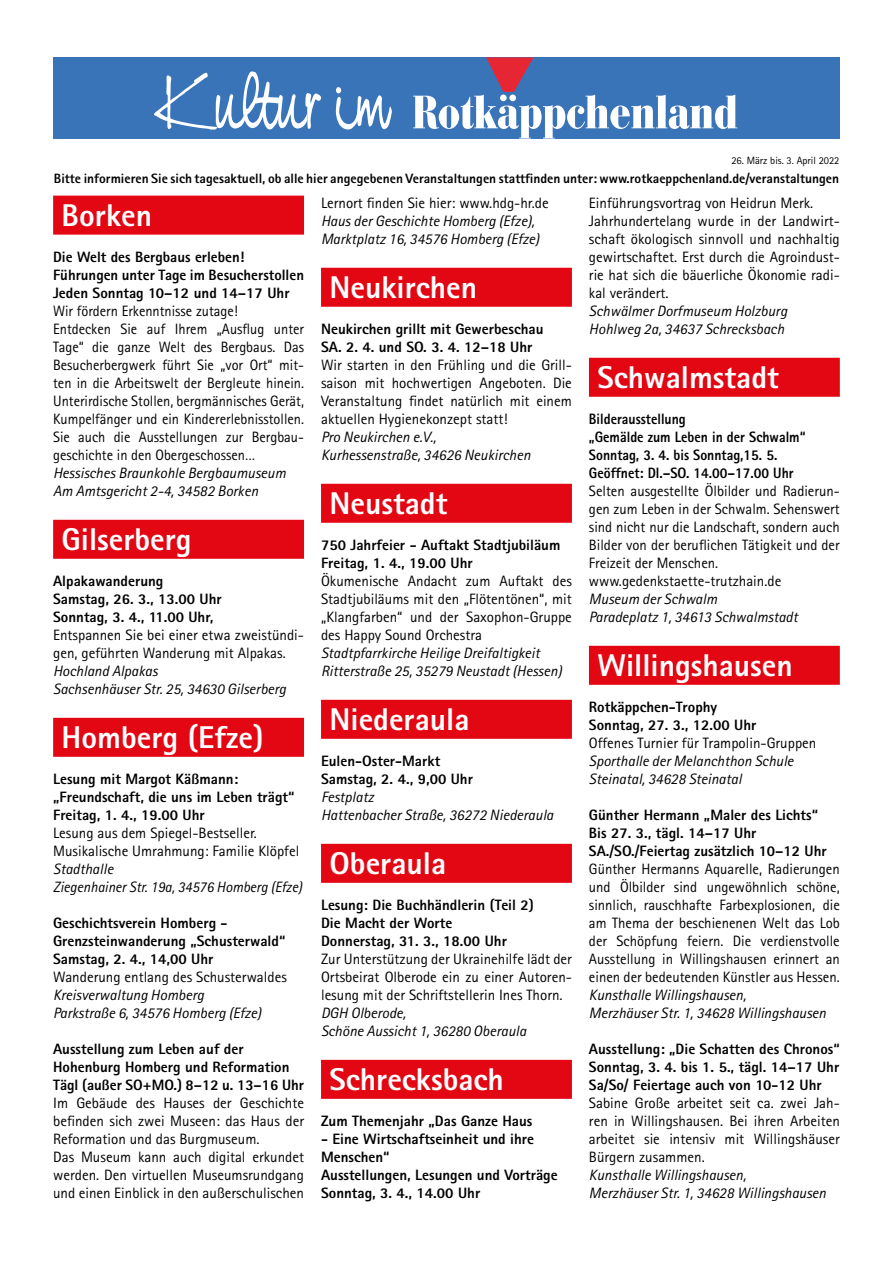
<style>
.page{position:relative;width:893px;height:1263px;background:#fff}
.page>*{position:absolute;margin:0;border:0;box-sizing:border-box;transform-origin:0 0}
.t1{font:77.4px "Nevison Cas D";color:#fff}
.t2{font:800 31.5px "Rotis Sans Serif";color:#fff}
.t3{font:15px/18px "Rotis Sans Serif";color:#000}
.t4{font:800 15px/18px "Rotis Sans Serif";color:#000}
.t5{font:italic 15px/18px "Rotis Sans Serif";color:#000}
.t6{font:15px/18px "Rotis Sans Serif";color:#000;scale:.96 1}
.t7{font:800 15px/18px "Rotis Sans Serif";color:#000;scale:.92 1}
.t8{font:800 13.5px "Rotis Sans Serif";color:#000}
.t9{font:10.5px "Rotis Sans Serif";color:#000}
</style>
<div class="page">
<div style="left:53px;top:57px;width:787px;height:82px;background:#3974b9"></div>
<svg style="left:413px;top:57px;width:324px;height:82px"></svg>
<div style="left:53px;top:196px;width:251px;height:39px;background:#e30613"></div>
<div style="left:53px;top:520px;width:251px;height:39px;background:#e30613"></div>
<div style="left:53px;top:718px;width:251px;height:39px;background:#e30613"></div>
<div style="left:321px;top:268px;width:251px;height:39px;background:#e30613"></div>
<div style="left:321px;top:484px;width:251px;height:39px;background:#e30613"></div>
<div style="left:321px;top:700px;width:251px;height:39px;background:#e30613"></div>
<div style="left:321px;top:844px;width:251px;height:39px;background:#e30613"></div>
<div style="left:321px;top:1060px;width:251px;height:39px;background:#e30613"></div>
<div style="left:589px;top:358px;width:251px;height:39px;background:#e30613"></div>
<div style="left:589px;top:646px;width:251px;height:39px;background:#e30613"></div>
<h1 class="t1" style="left:156px;top:55px;width:233px">Kultur im</h1>
<p class="t9" style="left:731px;top:155px;width:110px">26. März bis. 3. April 2022</p>
<p class="t8" style="left:54px;top:170px;width:787px">Bitte informieren Sie sich tagesaktuell, ob alle hier angegebenen Veranstaltungen stattfinden unter: www.rotkaeppchenland.de/veranstaltungen</p>
<h2 class="t2" style="left:62px;top:195px;width:92px">Borken</h2>
<p class="t4" style="left:53px;top:248px;width:252px">Die Welt des Bergbaus erleben!<br>Führungen unter Tage im Besucherstollen<br>Jeden Sonntag 10–12 und 14–17 Uhr</p>
<p class="t6" style="left:53px;top:302px;width:263px">Wir fördern Erkenntnisse zutage!<br>Entdecken Sie auf Ihrem „Ausflug unter Tage“ die ganze Welt des Bergbaus. Das Besucherbergwerk führt Sie „vor Ort“ mit&shy;ten in die Arbeitswelt der Bergleute hinein.<br>Unterirdische Stollen, bergmännisches Gerät, Kumpelfänger und ein Kindererlebnisstollen.<br>Sie auch die Ausstellungen zur Bergbau&shy;geschichte in den Obergeschossen…</p>
<p class="t5" style="left:53px;top:464px;width:234px">Hessisches Braunkohle Bergbaumuseum<br>Am Amtsgericht 2-4, 34582 Borken</p>
<h2 class="t2" style="left:62px;top:519px;width:132px">Gilserberg</h2>
<p class="t4" style="left:53px;top:572px;width:170px">Alpakawanderung<br>Samstag, 26. 3., 13.00 Uhr<br>Sonntag, 3. 4., 11.00 Uhr,</p>
<p class="t3" style="left:53px;top:626px;width:252px">Entspannen Sie bei einer etwa zweistündi&shy;gen, geführten Wanderung mit Alpakas.</p>
<p class="t5" style="left:53px;top:662px;width:235px">Hochland Alpakas<br>Sachsenhäuser Str. 25, 34630 Gilserberg</p>
<h2 class="t2" style="left:62px;top:717px;width:203px">Homberg (Efze)</h2>
<p class="t4" style="left:53px;top:770px;width:243px">Lesung mit Margot Käßmann: „Freundschaft, die uns im Leben trägt“<br>Freitag, 1. 4., 19.00 Uhr</p>
<p class="t3" style="left:53px;top:824px;width:248px">Lesung aus dem Spiegel-Bestseller.<br>Musikalische Umrahmung: Familie Klöpfel</p>
<p class="t5" style="left:53px;top:860px;width:251px">Stadthalle<br>Ziegenhainer Str. 19a, 34576 Homberg (Efze)</p>
<p class="t4" style="left:53px;top:914px;width:234px">Geschichtsverein Homberg -<br>Grenzsteinwanderung „Schusterwald“<br>Samstag, 2. 4., 14,00 Uhr</p>
<p class="t3" style="left:53px;top:968px;width:235px">Wanderung entlang des Schusterwaldes</p>
<p class="t5" style="left:53px;top:986px;width:210px">Kreisverwaltung Homberg<br>Parkstraße 6, 34576 Homberg (Efze)</p>
<p class="t4" style="left:53px;top:1040px;width:252px">Ausstellung zum Leben auf der<br>Hohenburg Homberg und Reformation<br>Tägl (außer SO+MO.) 8–12 u. 13–16 Uhr</p>
<p class="t3" style="left:53px;top:1094px;width:252px">Im Gebäude des Hauses der Geschichte befinden sich zwei Museen: das Haus der Reformation und das Burgmuseum.<br>Das Museum kann auch digital erkundet werden. Den virtuellen Museumsrundgang und einen Einblick in den außerschulischen</p>
<p class="t3" style="left:321px;top:194px;width:229px">Lernort finden Sie hier: www.hdg-hr.de</p>
<p class="t5" style="left:321px;top:212px;width:220px">Haus der Geschichte Homberg (Efze),<br>Marktplatz 16, 34576 Homberg (Efze)</p>
<h2 class="t2" style="left:330px;top:267px;width:149px">Neukirchen</h2>
<p class="t4" style="left:321px;top:320px;width:224px">Neukirchen grillt mit Gewerbeschau<br>SA. 2. 4. und SO. 3. 4. 12–18 Uhr</p>
<p class="t3" style="left:321px;top:356px;width:252px;text-align:justify">Wir starten in den Frühling und die Grill&shy;saison mit hochwertigen Angeboten. Die Veranstaltung findet natürlich mit einem aktuellen Hygienekonzept statt!</p>
<p class="t5" style="left:321px;top:428px;width:211px">Pro Neukirchen e.V.,<br>Kurhessenstraße, 34626 Neukirchen</p>
<h2 class="t2" style="left:330px;top:483px;width:119px">Neustadt</h2>
<p class="t4" style="left:321px;top:536px;width:241px">750 Jahrfeier - Auftakt Stadtjubiläum<br>Freitag, 1. 4., 19.00 Uhr</p>
<p class="t3" style="left:321px;top:572px;width:252px;text-align:justify">Ökumenische Andacht zum Auftakt des Stadtjubiläums mit den „Flötentönen“, mit „Klangfarben“ und der Saxophon-Gruppe des Happy Sound Orchestra</p>
<p class="t5" style="left:321px;top:644px;width:242px">Stadtpfarrkirche Heilige Dreifaltigkeit<br>Ritterstraße 25, 35279 Neustadt (Hessen)</p>
<h2 class="t2" style="left:330px;top:699px;width:141px">Niederaula</h2>
<p class="t4" style="left:321px;top:752px;width:153px">Eulen-Oster-Markt<br>Samstag, 2. 4., 9,00 Uhr</p>
<p class="t5" style="left:321px;top:788px;width:234px">Festplatz<br>Hattenbacher Straße, 36272 Niederaula</p>
<h2 class="t2" style="left:330px;top:843px;width:118px">Oberaula</h2>
<p class="t4" style="left:321px;top:896px;width:214px">Lesung: Die Buchhändlerin (Teil 2)<br>Die Macht der Worte<br>Donnerstag, 31. 3., 18.00 Uhr</p>
<p class="t3" style="left:321px;top:950px;width:252px;text-align:justify">Zur Unterstützung der Ukrainehilfe lädt der Ortsbeirat Olberode ein zu einer Autoren&shy;lesung mit der Schriftstellerin Ines Thorn.</p>
<p class="t5" style="left:321px;top:1004px;width:207px">DGH Olberode,<br>Schöne Aussicht 1, 36280 Oberaula</p>
<h2 class="t2" style="left:330px;top:1059px;width:176px">Schrecksbach</h2>
<p class="t4" style="left:321px;top:1112px;width:213px">Zum Themenjahr „Das Ganze Haus</p>
<p class="t4" style="left:321px;top:1130px;width:238px">- Eine Wirtschaftseinheit und ihre<br>Menschen“<br>Ausstellungen, Lesungen und Vorträge<br>Sonntag, 3. 4., 14.00 Uhr</p>
<p class="t3" style="left:589px;top:194px;width:252px">Einführungsvortrag von Heidrun Merk.<br>Jahrhundertelang wurde in der Landwirt&shy;schaft ökologisch sinnvoll und nachhaltig gewirtschaftet. Erst durch die Agroindust&shy;rie hat sich die bäuerliche Ökonomie radi&shy;kal verändert.</p>
<p class="t5" style="left:589px;top:302px;width:200px">Schwälmer Dorfmuseum Holzburg<br>Hohlweg 2a, 34637 Schrecksbach</p>
<h2 class="t2" style="left:597px;top:357px;width:183px">Schwalmstadt</h2>
<p class="t7" style="left:589px;top:410px;width:237px">Bilderausstellung<br>„Gemälde zum Leben in der Schwalm“<br>Sonntag, 3. 4. bis Sonntag,15. 5.<br>Geöffnet: DI.–SO. 14.00–17.00 Uhr</p>
<p class="t3" style="left:589px;top:482px;width:252px">Selten ausgestellte Ölbilder und Radierun&shy;gen zum Leben in der Schwalm. Sehenswert sind nicht nur die Landschaft, sondern auch Bilder von der beruflichen Tätigkeit und der Freizeit der Menschen. www.gedenkstaette-trutzhain.de</p>
<p class="t5" style="left:589px;top:590px;width:210px">Museum der Schwalm<br>Paradeplatz 1, 34613 Schwalmstadt</p>
<h2 class="t2" style="left:597px;top:645px;width:197px">Willingshausen</h2>
<p class="t4" style="left:589px;top:698px;width:169px">Rotkäppchen-Trophy<br>Sonntag, 27. 3., 12.00 Uhr</p>
<p class="t3" style="left:589px;top:734px;width:229px">Offenes Turnier für Trampolin-Gruppen</p>
<p class="t5" style="left:589px;top:752px;width:206px">Sporthalle der Melanchthon Schule<br>Steinatal, 34628 Steinatal</p>
<p class="t4" style="left:589px;top:806px;width:239px">Günther Hermann „Maler des Lichts“<br>Bis 27. 3., tägl. 14–17 Uhr<br>SA./SO./Feiertag zusätzlich 10–12 Uhr</p>
<p class="t3" style="left:589px;top:860px;width:252px;text-align:justify">Günther Hermanns Aquarelle, Radierungen und Ölbilder sind ungewöhnlich schöne, sinnlich, rauschhafte Farbexplosionen, die am Thema der beschienenen Welt das Lob der Schöpfung feiern. Die verdienstvolle Ausstellung in Willingshausen erinnert an einen der bedeutenden Künstler aus Hessen.</p>
<p class="t5" style="left:589px;top:986px;width:239px">Kunsthalle Willingshausen,<br>Merzhäuser Str. 1, 34628 Willingshausen</p>
<p class="t4" style="left:589px;top:1040px;width:252px;text-align:justify">Ausstellung: „Die Schatten des Chronos“ Sonntag, 3. 4. bis 1. 5., tägl. 14–17 Uhr Sa/So/ Feiertage auch von 10-12 Uhr</p>
<p class="t3" style="left:589px;top:1094px;width:252px;text-align:justify">Sabine Große arbeitet seit ca. zwei Jah&shy;ren in Willingshausen. Bei ihren Arbeiten arbeitet sie intensiv mit Willingshäuser Bürgern zusammen.</p>
<p class="t5" style="left:589px;top:1166px;width:239px">Kunsthalle Willingshausen,<br>Merzhäuser Str. 1, 34628 Willingshausen</p>
</div>
